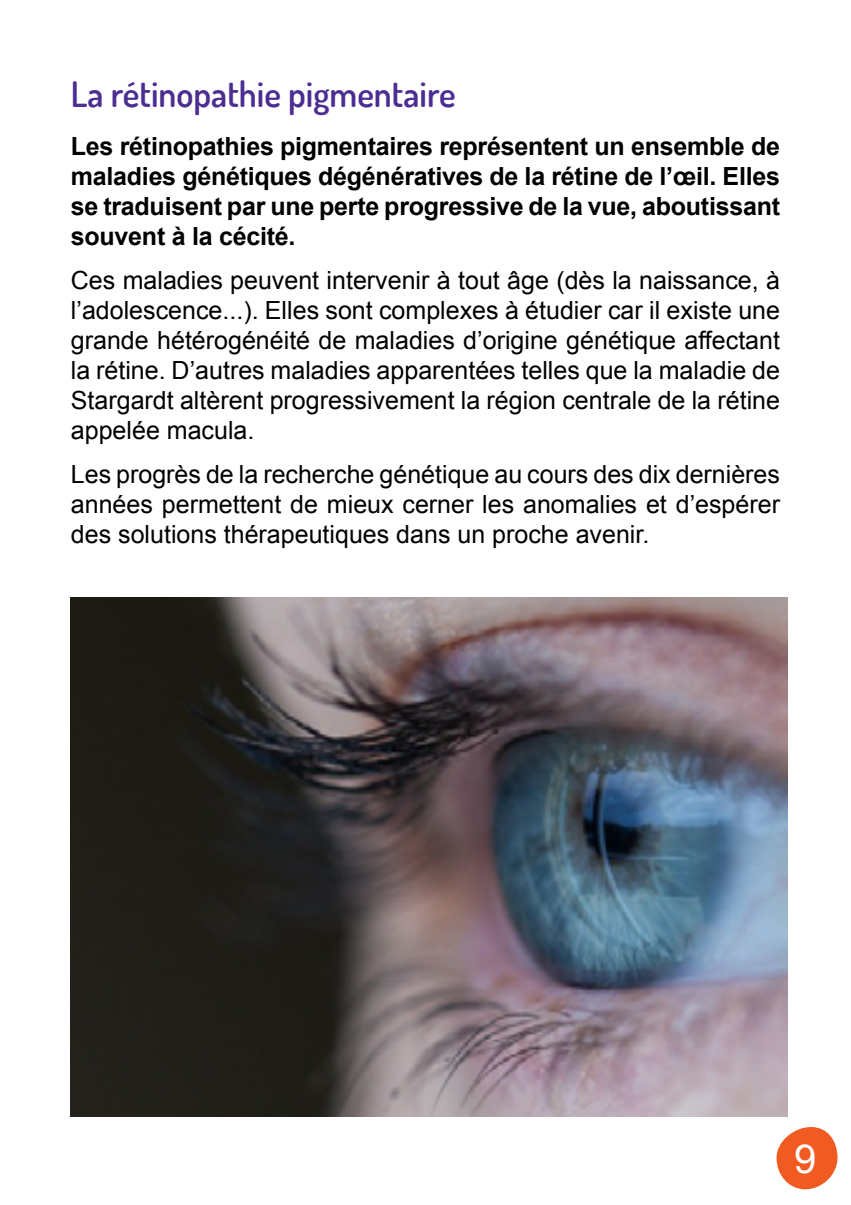
<style>
.page{position:relative;width:851px;height:1205px;background:#fff}
.page>*{position:absolute;margin:0;border:0;box-sizing:border-box;transform-origin:0 0}
.t1{font:40px "Arial";color:#fff}
.titre_H2{font:600 35px "Dosis";color:#4b2e91}
.t2{font:25px/30px "Arial";color:#000;text-align:justify}
.Style_de_paragraphe{font:700 25px/30px "Arial";letter-spacing:-.01em;color:#000;text-align:justify}
</style>
<div class="page">
<svg style="left:776px;top:1127px;width:61px;height:62px"></svg>
<img style="left:71px;top:597px;width:716px;height:519px">
<h2 class="titre_H2" style="left:71px;top:71px;width:386px">La rétinopathie pigmentaire</h2>
<p class="Style_de_paragraphe" style="left:71px;top:132px;width:710px">Les rétinopathies pigmentaires représentent un ensemble de maladies génétiques dégénératives de la rétine de l’œil. Elles se traduisent par une perte progressive de la vue, aboutissant souvent à la cécité.</p>
<p class="t2" style="left:71px;top:265px;width:710px">Ces maladies peuvent intervenir à tout âge (dès la naissance, à l’adolescence...). Elles sont complexes à étudier car il existe une grande hétérogénéité de maladies d’origine génétique affectant la rétine. D’autres maladies apparentées telles que la maladie de Stargardt altèrent progressivement la région centrale de la rétine appelée macula.</p>
<p class="t2" style="left:71px;top:459px;width:710px">Les progrès de la recherche génétique au cours des dix dernières années permettent de mieux cerner les anomalies et d’espérer des solutions thérapeutiques dans un proche avenir.</p>
<h1 class="t1" style="left:794px;top:1132px;width:24px">9</h1>
</div>
